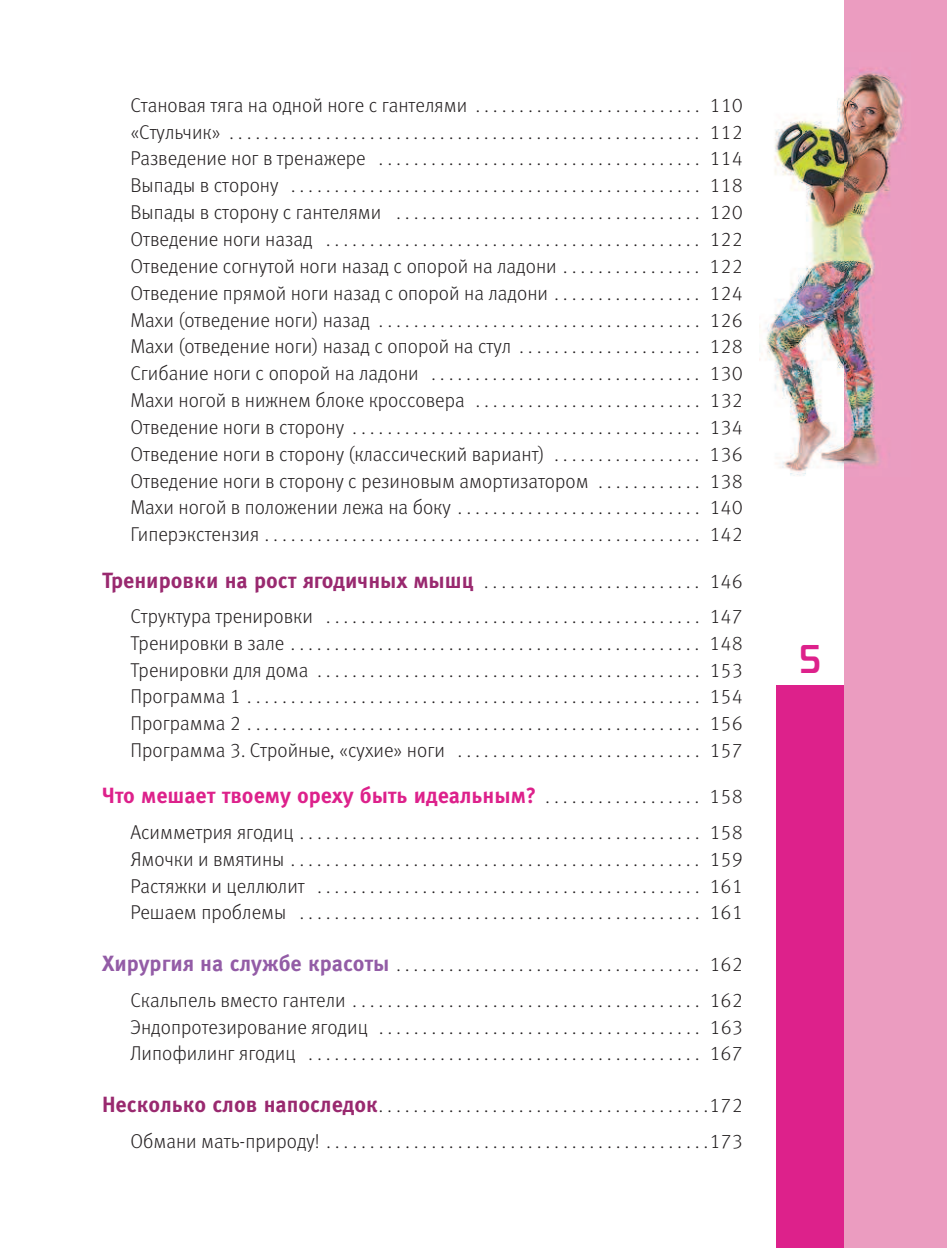
<style>
.page{position:relative;width:947px;height:1248px;background:#fff}
.page>*{position:absolute;margin:0;border:0;box-sizing:border-box;transform-origin:0 0}
.t1{font:700 40px "Magistral";color:#dd218b;scale:.85 1}
.t2{font:700 22px "Meta Offc Pro";color:#99296f}
.t3{font:700 22px "Meta Offc Pro";color:#dd218b}
.t4{font:300 20px/26.8px "Meta Offc Pro";color:#231f20;text-align:justify}
.s1{font-weight:300;font-size:20px;color:#231f20}
.s2{font-weight:700;font-size:22px;color:#935ca6}
.s3{font-weight:700;font-size:22px;color:#99296f}
</style>
<div class="page">
<div style="left:776px;top:685px;width:68px;height:562px;background:#dd218b"></div>
<div style="left:844px;top:0;width:102px;height:1247px;background:#eb9cc0"></div>
<img style="left:760px;top:70px;width:145px;height:406px">
<p class="t4" style="left:130px;top:93px;width:614px">Становая тяга на одной ноге с гантелями . . . . . . . . . . . . . . . . . . . . . . . . . . 110 «Стульчик» . . . . . . . . . . . . . . . . . . . . . . . . . . . . . . . . . . . . . . . . . . . . . . . . . . . . . . 112<br>Разведение ног в тренажере . . . . . . . . . . . . . . . . . . . . . . . . . . . . . . . . . . . . . 114<br>Выпады в сторону . . . . . . . . . . . . . . . . . . . . . . . . . . . . . . . . . . . . . . . . . . . . . . . 118<br>Выпады в сторону с гантелями . . . . . . . . . . . . . . . . . . . . . . . . . . . . . . . . . . . 120<br>Отведение ноги назад . . . . . . . . . . . . . . . . . . . . . . . . . . . . . . . . . . . . . . . . . . . 122<br>Отведение согнутой ноги назад с опорой на ладони . . . . . . . . . . . . . . . . 122<br>Отведение прямой ноги назад с опорой на ладони . . . . . . . . . . . . . . . . . 124<br>Махи (отведение ноги) назад . . . . . . . . . . . . . . . . . . . . . . . . . . . . . . . . . . . . . 126<br>Махи (отведение ноги) назад с опорой на стул . . . . . . . . . . . . . . . . . . . . . 128<br>Сгибание ноги с опорой на ладони . . . . . . . . . . . . . . . . . . . . . . . . . . . . . . . 130<br>Махи ногой в нижнем блоке кроссовера . . . . . . . . . . . . . . . . . . . . . . . . . . 132<br>Отведение ноги в сторону . . . . . . . . . . . . . . . . . . . . . . . . . . . . . . . . . . . . . . . . 134<br>Отведение ноги в сторону (классический вариант) . . . . . . . . . . . . . . . . . 136<br>Отведение ноги в сторону с резиновым амортизатором . . . . . . . . . . . . 138<br>Махи ногой в положении лежа на боку . . . . . . . . . . . . . . . . . . . . . . . . . . . . 140<br>Гиперэкстензия . . . . . . . . . . . . . . . . . . . . . . . . . . . . . . . . . . . . . . . . . . . . . . . . . . 142</p>
<p class="t2" style="left:102px;top:568px;width:642px">Тренировки на рост ягодичных мышц <span class="s1">. . . . . . . . . . . . . . . . . . . . . . . . . 146</span></p>
<p class="t4" style="left:130px;top:603px;width:614px">Структура тренировки . . . . . . . . . . . . . . . . . . . . . . . . . . . . . . . . . . . . . . . . . . . 147<br>Тренировки в зале . . . . . . . . . . . . . . . . . . . . . . . . . . . . . . . . . . . . . . . . . . . . . . . 148<br>Тренировки для дома . . . . . . . . . . . . . . . . . . . . . . . . . . . . . . . . . . . . . . . . . . . . 153<br>Программа 1 . . . . . . . . . . . . . . . . . . . . . . . . . . . . . . . . . . . . . . . . . . . . . . . . . . . . 154<br>Программа 2 . . . . . . . . . . . . . . . . . . . . . . . . . . . . . . . . . . . . . . . . . . . . . . . . . . . . 156<br>Программа 3. Стройные, «сухие» ноги . . . . . . . . . . . . . . . . . . . . . . . . . . . . 157</p>
<p class="t3" style="left:102px;top:784px;width:642px">Что мешает твоему ореху быть идеальным? <span class="s1">. . . . . . . . . . . . . . . . . . 158</span></p>
<p class="t4" style="left:130px;top:819px;width:614px">Асимметрия ягодиц . . . . . . . . . . . . . . . . . . . . . . . . . . . . . . . . . . . . . . . . . . . . . . 158<br>Ямочки и вмятины . . . . . . . . . . . . . . . . . . . . . . . . . . . . . . . . . . . . . . . . . . . . . . . 159<br>Растяжки и целлюлит . . . . . . . . . . . . . . . . . . . . . . . . . . . . . . . . . . . . . . . . . . . . 161<br>Решаем проблемы . . . . . . . . . . . . . . . . . . . . . . . . . . . . . . . . . . . . . . . . . . . . . . 161</p>
<p class="t4" style="left:102px;top:947px;width:642px;line-height:35.4px;text-align:right"><span class="s2">Хирургия на службе красоты</span> . . . . . . . . . . . . . . . . . . . . . . . . . . . . . . . . . . . 162<br>Скальпель вместо гантели . . . . . . . . . . . . . . . . . . . . . . . . . . . . . . . . . . . . . . . . 162</p>
<p class="t4" style="left:130px;top:1014px;width:614px">Эндопротезирование ягодиц . . . . . . . . . . . . . . . . . . . . . . . . . . . . . . . . . . . . . 163<br>Липофилинг ягодиц . . . . . . . . . . . . . . . . . . . . . . . . . . . . . . . . . . . . . . . . . . . . . 167</p>
<p class="t4" style="left:102px;top:1088px;width:642px;line-height:35.4px;text-align:right"><span class="s3">Несколько слов напоследок</span>. . . . . . . . . . . . . . . . . . . . . . . . . . . . . . . . . . . . . .172<br>Обмани мать-природу! . . . . . . . . . . . . . . . . . . . . . . . . . . . . . . . . . . . . . . . . . . . .173</p>
<h1 class="t1" style="left:800px;top:635px;width:26px">5</h1>
</div>
